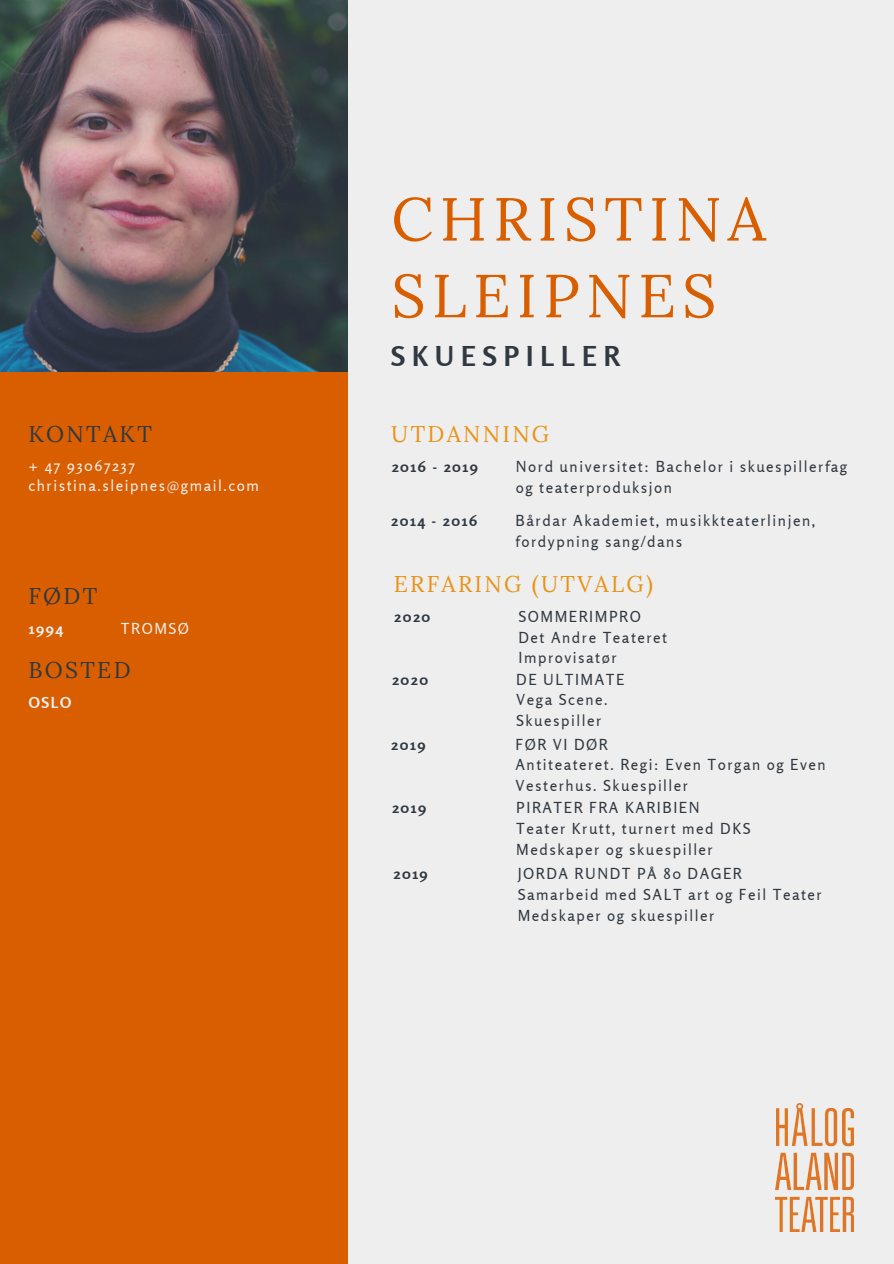
<style>
.page{position:relative;width:894px;height:1264px;background:#fff}
.page>*{position:absolute;margin:0;border:0;box-sizing:border-box;transform-origin:0 0}
.t1{font:60.6px/76.7px "Lora";letter-spacing:.1em;color:#d95e00}
.t2{font:700 27.3px "Rosario";letter-spacing:.25em;color:#303841}
.t3{font:22.65px "Lora";letter-spacing:.1em;color:#ea9215}
.t4{font:22.65px "Lora";letter-spacing:.1em;color:#303841}
.t5{font:15.15px/20.9px "Rosario";letter-spacing:.1em;color:#303841}
.t6{font:15.15px/20.9px "Rosario";letter-spacing:.1em;color:#eee}
.t7{font:700 15.15px "Rosario";letter-spacing:.1em;color:#303841}
.t8{font:700 15.15px "Rosario";letter-spacing:.1em;color:#eee}
</style>
<div class="page">
<div style="left:0;top:0;width:893px;height:1263px;background:#eee"></div>
<div style="left:0;top:25px;width:347px;height:1238px;background:#d95e00"></div>
<img style="left:0;top:0;width:347px;height:371px">
<img style="left:775px;top:1103px;width:78px;height:128px">
<h3 class="t4" style="left:28px;top:419px;width:125px">KONTAKT</h3>
<p class="t6" style="left:28px;top:454px;width:232px">+ 47 93067237 christina.sleipnes@gmail.com</p>
<h3 class="t4" style="left:28px;top:581px;width:70px">FØDT</h3>
<p class="t8" style="left:29px;top:618px;width:36px">1994</p>
<p class="t6" style="left:121px;top:617px;width:70px">TROMSØ</p>
<h3 class="t4" style="left:28px;top:655px;width:104px">BOSTED</h3>
<p class="t8" style="left:29px;top:693px;width:44px">OSLO</p>
<h1 class="t1" style="left:391px;top:180px;width:376px">CHRISTINA<br>SLEIPNES</h1>
<h2 class="t2" style="left:391px;top:339px;width:230px">SKUESPILLER</h2>
<h3 class="t3" style="left:391px;top:419px;width:159px">UTDANNING</h3>
<p class="t7" style="left:391px;top:457px;width:88px">2016 - 2019</p>
<p class="t5" style="left:515px;top:455px;width:333px">Nord universitet: Bachelor i skuespillerfag og teaterproduksjon</p>
<p class="t7" style="left:391px;top:511px;width:87px">2014 - 2016</p>
<p class="t5" style="left:515px;top:510px;width:301px">Bårdar Akademiet, musikkteaterlinjen, fordypning sang/dans</p>
<h3 class="t3" style="left:394px;top:569px;width:260px">ERFARING (UTVALG)</h3>
<p class="t7" style="left:394px;top:607px;width:38px">2020</p>
<p class="t5" style="left:518px;top:605px;width:150px">SOMMERIMPRO<br>Det Andre Teateret<br>Improvisatør</p>
<p class="t7" style="left:392px;top:669px;width:38px">2020</p>
<p class="t5" style="left:516px;top:668px;width:110px">DE ULTIMATE<br>Vega Scene.<br>Skuespiller</p>
<p class="t7" style="left:391px;top:734px;width:36px">2019</p>
<p class="t5" style="left:515px;top:733px;width:312px">FØR VI DØR<br>Antiteateret. Regi: Even Torgan og Even<br>Vesterhus. Skuespiller</p>
<p class="t7" style="left:392px;top:798px;width:36px">2019</p>
<p class="t5" style="left:516px;top:797px;width:236px">PIRATER FRA KARIBIEN<br>Teater Krutt, turnert med DKS<br>Medskaper og skuespiller</p>
<p class="t7" style="left:393px;top:864px;width:36px">2019</p>
<p class="t5" style="left:517px;top:863px;width:305px">JORDA RUNDT PÅ 80 DAGER<br>Samarbeid med SALT art og Feil Teater<br>Medskaper og skuespiller</p>
</div>
